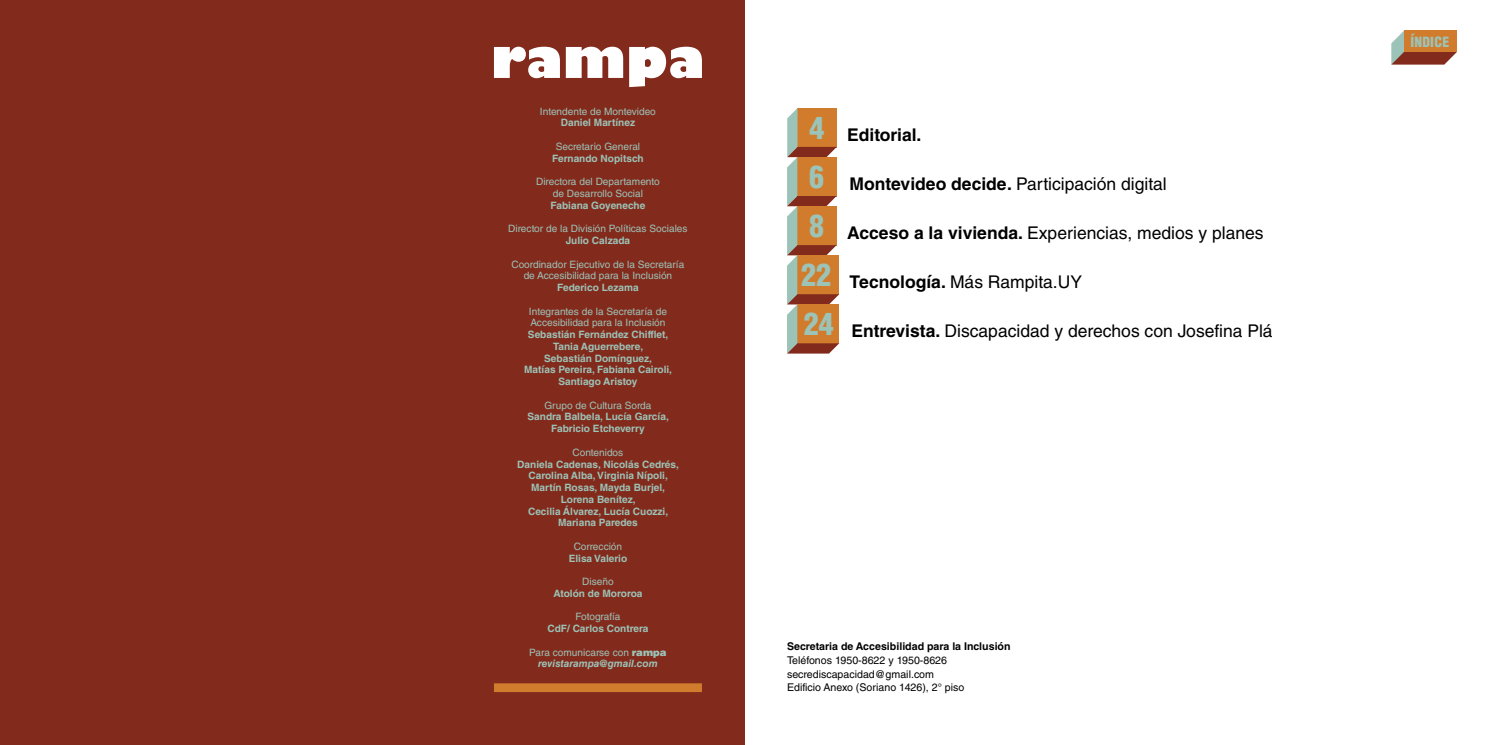
<style>
.page{position:relative;width:1489px;height:745px;background:#fff}
.page>*{position:absolute;margin:0;border:0;box-sizing:border-box;transform-origin:0 0}
.t1{font:900 condensed 30px/49px "Helvetica LT Std";color:#9cc3b7}
.t2{font:17.5px "Helvetica LT Std";color:#000}
.t3{font:700 17.5px "Helvetica LT Std";color:#000}
.t4{font:900 condensed 13.75px "Helvetica LT Std";letter-spacing:.02em;color:#9cc3b7}
.t5{font:10.62px/13.8px "Helvetica LT Std";color:#000}
.t6{font:700 10.62px "Helvetica LT Std";color:#000}
.t7{font:700 10.12px/11.8px "Helvetica LT Std";color:#9cc3b7;text-align:center}
.t8{font:10.12px/11.8px "Helvetica LT Std";color:#9cc3b7;text-align:center}
.t9{font:italic 700 10.12px/11.8px "Helvetica LT Std";color:#9cc3b7;text-align:center}
.s1{font-weight:400;font-style:normal}
.s2{font-weight:900;font-style:normal}
.s3{font-weight:700}
</style>
<div class="page">
<div style="left:0;top:0;width:744px;height:744px;background:#822b1d"></div>
<div style="left:494px;top:682px;width:208px;height:9px;background:#d17c2c"></div>
<svg style="left:494px;top:47px;width:208px;height:40px"></svg>
<svg style="left:1391px;top:32px;width:65px;height:33px"></svg>
<div style="left:1403px;top:30px;width:53px;height:22px;background:#d17c2c"></div>
<svg style="left:787px;top:108px;width:52px;height:245px;background:#bf824d"></svg>
<p class="t8" style="left:540px;top:105px;width:117px">Intendente de Montevideo</p>
<p class="t7" style="left:560px;top:117px;width:76px">Daniel Martínez</p>
<p class="t8" style="left:555px;top:140px;width:86px">Secretario General</p>
<p class="t7" style="left:552px;top:152px;width:93px">Fernando Nopitsch</p>
<p class="t8" style="left:536px;top:176px;width:125px">Directora del Departamento de Desarrollo Social</p>
<p class="t7" style="left:550px;top:199px;width:96px">Fabiana Goyeneche</p>
<p class="t8" style="left:508px;top:223px;width:181px">Director de la División Políticas Sociales</p>
<p class="t7" style="left:565px;top:234px;width:66px">Julio Calzada</p>
<p class="t8" style="left:511px;top:258px;width:174px">Coordinador Ejecutivo de la Secretaría de Accesibilidad para la Inclusión</p>
<p class="t7" style="left:557px;top:281px;width:83px">Federico Lezama</p>
<p class="t8" style="left:529px;top:305px;width:139px;text-align:left">Integrantes de la Secretaría de<br>Accesibilidad para la Inclusión</p>
<p class="t7" style="left:524px;top:328px;width:149px">Sebastián Fernández Chifflet,<br>Tania Aguerrebere,<br>Sebastián Domínguez,<br>Matías Pereira, Fabiana Cairoli,<br>Santiago Aristoy</p>
<p class="t8" style="left:544px;top:399px;width:109px">Grupo de Cultura Sorda</p>
<p class="t7" style="left:527px;top:410px;width:143px">Sandra Balbela, Lucía García,<br>Fabricio Etcheverry</p>
<p class="t8" style="left:572px;top:446px;width:52px">Contenidos</p>
<p class="t7" style="left:517px;top:457px;width:163px">Daniela Cadenas, Nicolás Cedrés,<br>Carolina Alba, Virginia Nípoli,<br>Martín Rosas, Mayda Burjel,<br>Lorena Benítez,<br>Cecilia Álvarez, Lucía Cuozzi,<br>Mariana Paredes</p>
<p class="t8" style="left:573px;top:540px;width:50px">Corrección</p>
<p class="t7" style="left:568px;top:551px;width:60px">Elisa Valerio</p>
<p class="t8" style="left:582px;top:575px;width:33px">Diseño</p>
<p class="t7" style="left:553px;top:587px;width:91px">Atolón de Mororoa</p>
<p class="t8" style="left:575px;top:610px;width:47px">Fotografía</p>
<p class="t7" style="left:547px;top:622px;width:103px">CdF/ Carlos Contrera</p>
<p class="t9" style="left:529px;top:645px;width:139px"><span class="s1">Para comunicarse con</span> <span class="s2">rampa </span>revistarampa@gmail.com</p>
<h1 class="t1" style="left:801px;top:103px;width:34px">4<br>6<br>8<br>22<br>24</h1>
<h2 class="t3" style="left:847px;top:124px;width:76px">Editorial.</h2>
<h2 class="t2" style="left:849px;top:173px;width:318px"><span class="s3">Montevideo decide.</span> Participación digital</h2>
<h2 class="t2" style="left:847px;top:222px;width:418px"><span class="s3">Acceso a la vivienda.</span> Experiencias, medios y planes</h2>
<h2 class="t2" style="left:849px;top:271px;width:234px"><span class="s3">Tecnología.</span> Más Rampita.UY</h2>
<h2 class="t2" style="left:851px;top:321px;width:422px"><span class="s3">Entrevista.</span> Discapacidad y derechos con Josefina Plá</h2>
<p class="t6" style="left:787px;top:639px;width:225px">Secretaria de Accesibilidad para la Inclusión</p>
<p class="t5" style="left:787px;top:652px;width:179px">Teléfonos 1950-8622 y 1950-8626 secrediscapacidad@gmail.com<br>Edificio Anexo (Soriano 1426), 2° piso</p>
<h3 class="t4" style="left:1410px;top:33px;width:40px">ÍNDICE</h3>
</div>
